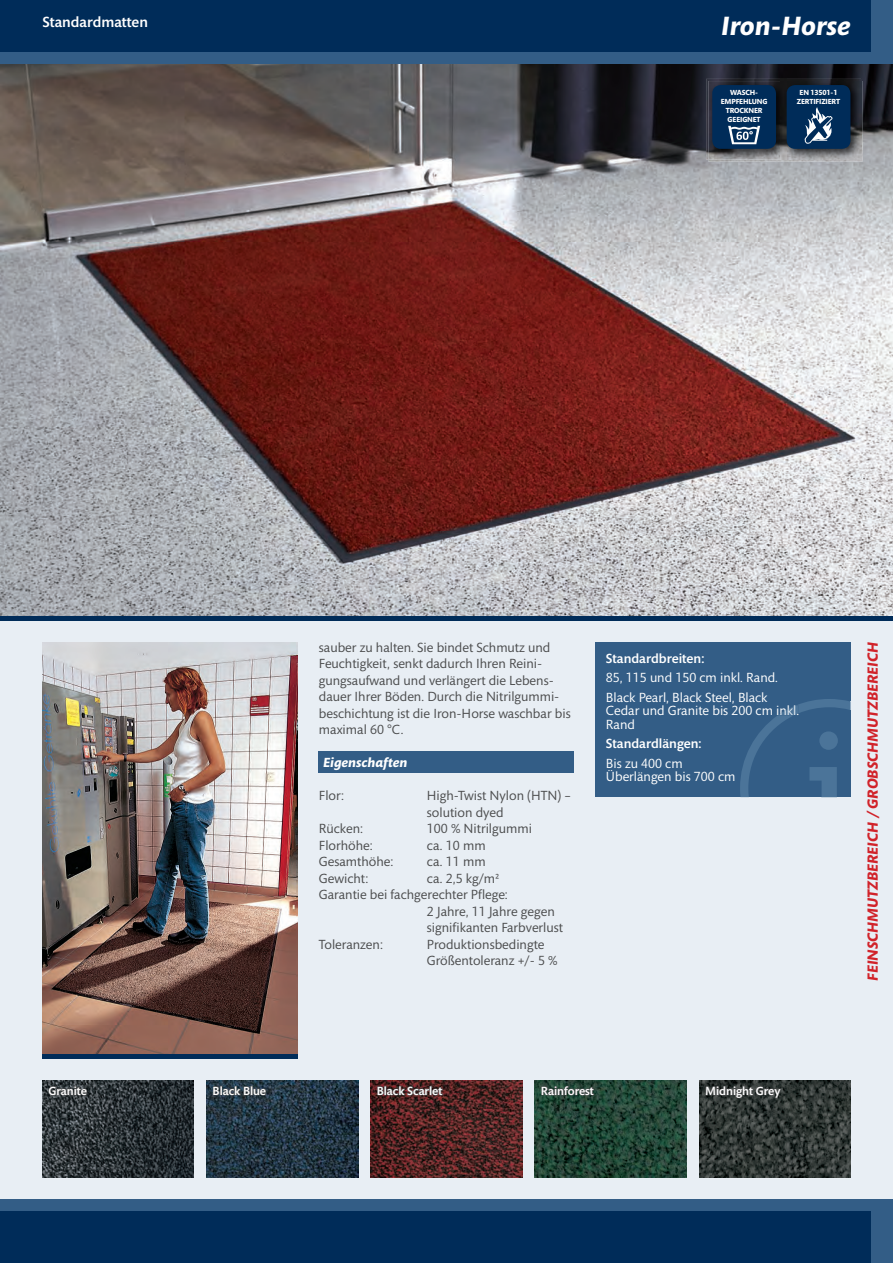
<style>
.page{position:relative;width:893px;height:1263px;background:#e8eef4}
.page>*{position:absolute;margin:0;border:0;box-sizing:border-box;transform-origin:0 0}
.t1{font:italic 700 27px "Mundo Sans Std";color:#fff}
.t2{font:italic 700 15px "Mundo Sans Std";color:#d1232a}
.t3{font:500 15px "Mundo Sans Std";color:#fff}
.t4{font:13.5px/16.5px "Mundo Sans Std";color:#4b4c4d}
.t5{font:13.5px/19.5px "Mundo Sans Std";color:#fff}
.t6{font:500 13.5px "Mundo Sans Std";color:#fff}
.t7{font:13.5px "Mundo Sans Std";color:#e2eaf1}
.t8{font:italic 700 13.5px "Mundo Sans Std";color:#fff}
.t9{font:500 12px "Mundo Sans Std";color:#fff}
.t10{font:700 7.5px/9px "Mundo Sans Std";letter-spacing:-.02em;color:#fff;text-align:center}
</style>
<div class="page">
<img style="left:0;top:64px;width:893px;height:552px">
<div style="left:0;top:0;width:893px;height:64px;background:#002c59"></div>
<div style="left:0;top:52px;width:893px;height:12px;background:#335d86"></div>
<div style="left:0;top:1199px;width:893px;height:64px;background:#002c59"></div>
<div style="left:0;top:1199px;width:893px;height:12px;background:#335d86"></div>
<img style="left:43px;top:1080px;width:151px;height:98px">
<img style="left:699px;top:1080px;width:151px;height:98px">
<img style="left:535px;top:1080px;width:151px;height:98px">
<img style="left:371px;top:1080px;width:151px;height:98px">
<div style="left:319px;top:751px;width:255px;height:22px;background:#335d86"></div>
<img style="left:207px;top:1080px;width:151px;height:98px">
<img style="left:43px;top:642px;width:255px;height:412px">
<div style="left:0;top:616px;width:893px;height:5px;background:#002c59"></div>
<div style="left:43px;top:1054px;width:255px;height:5px;background:#002c59"></div>
<svg style="left:48px;top:1086px;width:39px;height:10px"></svg>
<svg style="left:213px;top:1085px;width:54px;height:11px"></svg>
<svg style="left:377px;top:1085px;width:66px;height:11px"></svg>
<svg style="left:541px;top:1085px;width:54px;height:11px"></svg>
<svg style="left:705px;top:1080px;width:76px;height:18px"></svg>
<div style="left:595px;top:642px;width:255px;height:155px;background:#335d86"></div>
<div style="left:872px;top:0;width:21px;height:64px;background:#335d86"></div>
<div style="left:872px;top:1199px;width:21px;height:64px;background:#335d86"></div>
<img style="left:708px;top:81px;width:155px;height:81px">
<img style="left:706px;top:79px;width:74px;height:80px">
<img style="left:708px;top:81px;width:153px;height:78px">
<div style="left:712px;top:85px;width:64px;height:64px;background:#002c59;border-radius:9px"></div>
<svg style="left:728px;top:126px;width:32px;height:18px"></svg>
<img style="left:787px;top:79px;width:74px;height:2px">
<svg style="left:780px;top:79px;width:7px;height:2px"></svg>
<img style="left:780px;top:81px;width:7px;height:78px">
<div style="left:787px;top:85px;width:63px;height:64px;background:#002c59;border-radius:9px"></div>
<svg style="left:805px;top:107px;width:27px;height:37px"></svg>
<svg style="left:740px;top:699px;width:110px;height:98px"></svg>
<p class="t3" style="left:43px;top:13px;width:107px">Standardmatten</p>
<h1 class="t1" style="left:721px;top:11px;width:131px">Iron-Horse</h1>
<p class="t10" style="left:721px;top:88px;width:48px">WASCH-<br>EMPFEHLUNG<br>TROCKNER<br>GEEIGNET</p>
<p class="t10" style="left:797px;top:88px;width:45px">EN 13501-1<br>ZERTIFIZIERT</p>
<p class="t4" style="left:319px;top:639px;width:253px">sauber zu halten. Sie bindet Schmutz und Feuchtigkeit, senkt dadurch Ihren Reini&shy;gungsaufwand und verlängert die Lebens&shy;dauer Ihrer Böden. Durch die Nitrilgummi&shy;beschichtung ist die Iron-Horse waschbar bis maximal 60 °C.</p>
<p class="t8" style="left:323px;top:755px;width:86px">Eigenschaften</p>
<p class="t4" style="left:319px;top:788px;width:27px">Flor:</p>
<p class="t4" style="left:427px;top:788px;width:146px">High-Twist Nylon (HTN) – solution dyed</p>
<p class="t4" style="left:319px;top:821px;width:46px">Rücken:</p>
<p class="t4" style="left:427px;top:821px;width:106px">100 % Nitrilgummi</p>
<p class="t4" style="left:319px;top:837px;width:55px">Florhöhe:</p>
<p class="t4" style="left:427px;top:837px;width:60px">ca. 10 mm</p>
<p class="t4" style="left:319px;top:854px;width:76px">Gesamthöhe:</p>
<p class="t4" style="left:427px;top:854px;width:60px">ca. 11 mm</p>
<p class="t4" style="left:319px;top:870px;width:51px">Gewicht:</p>
<p class="t4" style="left:427px;top:870px;width:74px">ca. 2,5 kg/m²</p>
<p class="t4" style="left:319px;top:887px;width:190px">Garantie bei fachgerechter Pflege:</p>
<p class="t4" style="left:427px;top:903px;width:129px">2 Jahre, 11 Jahre gegen</p>
<p class="t4" style="left:427px;top:920px;width:138px">signifikanten Farbverlust</p>
<p class="t4" style="left:319px;top:936px;width:65px">Toleranzen:</p>
<p class="t4" style="left:427px;top:936px;width:132px">Produktionsbedingte<br>Größentoleranz +/- 5 %</p>
<p class="t6" style="left:606px;top:651px;width:100px">Standardbreiten:</p>
<p class="t5" style="left:606px;top:668px;width:174px">85, 115 und 150 cm inkl. Rand.<br>Black Pearl, Black Steel, Black</p>
<p class="t5" style="left:606px;top:715px;width:31px">Rand</p>
<p class="t6" style="left:606px;top:736px;width:97px">Standardlängen:</p>
<p class="t5" style="left:606px;top:757px;width:131px;line-height:13.5px">Bis zu 400 cm<br>Überlängen bis 700 cm</p>
<p class="t7" style="left:606px;top:703px;width:195px">Cedar und Granite bis 200 cm inkl.</p>
<p class="t9" style="left:49px;top:1084px;width:40px">Granite</p>
<p class="t9" style="left:213px;top:1084px;width:55px">Black Blue</p>
<p class="t9" style="left:377px;top:1084px;width:67px">Black Scarlet</p>
<p class="t9" style="left:541px;top:1084px;width:54px">Rainforest</p>
<p class="t9" style="left:705px;top:1084px;width:77px">Midnight Grey</p>
<p class="t2" style="left:864px;top:981px;width:340px;rotate:-90deg">FEINSCHMUTZBEREICH / GROBSCHMUTZBEREICH</p>
</div>
